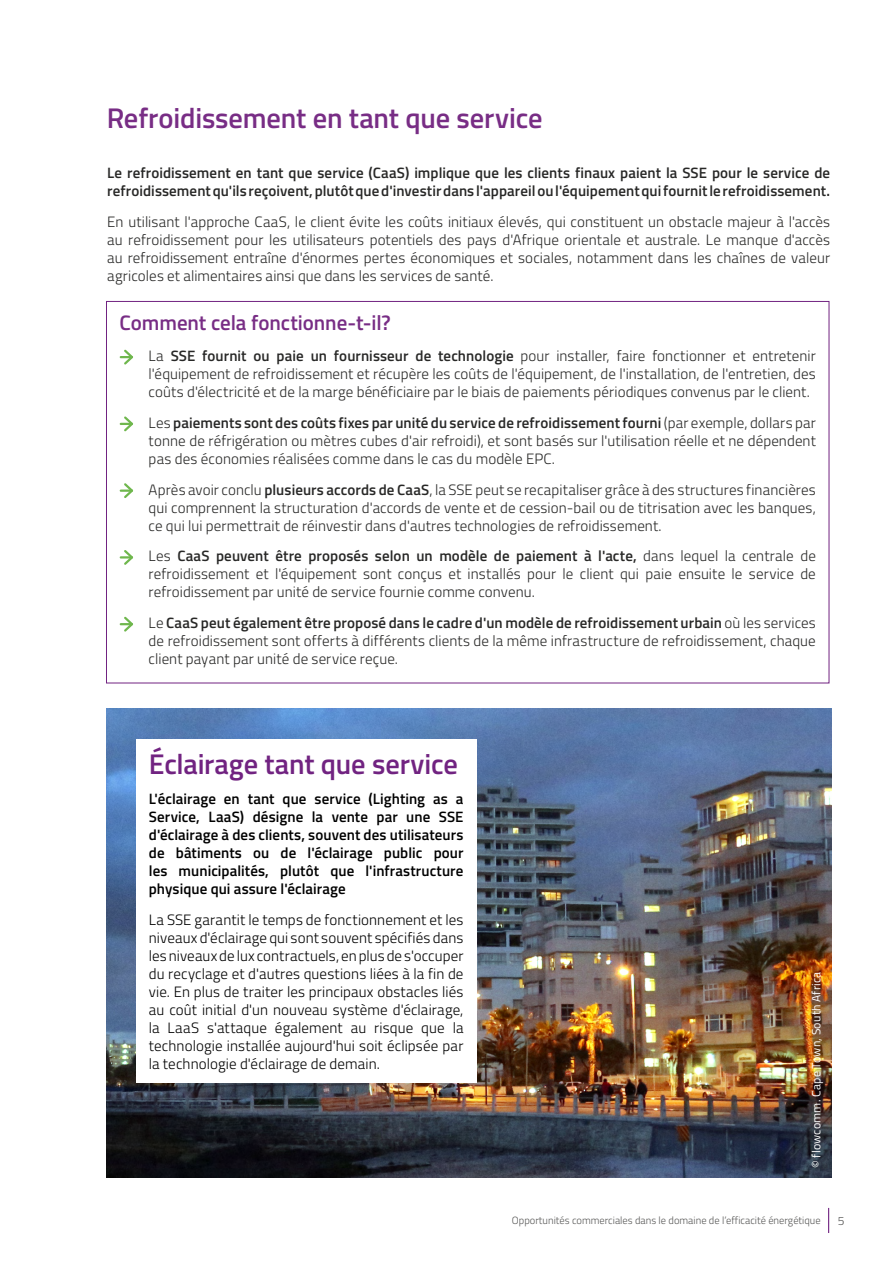
<style>
.page{position:relative;width:893px;height:1263px;background:#fff}
.page>*{position:absolute;margin:0;border:0;box-sizing:border-box;transform-origin:0 0}
.Subt{font:600 28.5px "Titillium";letter-spacing:-.005em;color:#782d85}
.Subt-2{font:600 28.5px "Titillium";letter-spacing:-.005em;color:#712381}
.Subt_02{font:600 21px "Titillium";letter-spacing:-.005em;color:#782d85}
.TXT{font:300 15px/18px "Titillium";letter-spacing:.005em;color:#282827;text-align:justify}
.TXT-2{font:300 15px/18px "Titillium";letter-spacing:.005em;color:#000;text-align:justify}
.TXT-3{font:600 15px/18px "Titillium";letter-spacing:.005em;color:#000;text-align:justify}
.TXT-4{font:600 15px/18px "Titillium";letter-spacing:.005em;color:#282827}
.folio_1{font:12px "Titillium";letter-spacing:.015em;color:#fff}
.t1{font:300 12px "Titillium";color:#575756}
.t2{font:300 10.5px "Titillium";color:#575756}
.s1{font-weight:600}
</style>
<div class="page">
<img style="left:106px;top:709px;width:725px;height:469px">
<svg style="left:121px;top:349px;width:12px;height:16px"></svg>
<svg style="left:121px;top:416px;width:12px;height:16px"></svg>
<svg style="left:121px;top:483px;width:12px;height:15px"></svg>
<svg style="left:121px;top:550px;width:12px;height:15px"></svg>
<svg style="left:121px;top:616px;width:12px;height:16px"></svg>
<div style="left:136px;top:739px;width:340px;height:344px;background:#fff"></div>
<svg style="left:828px;top:1208px;width:1px;height:25px"></svg>
<p class="Subt" style="left:107px;top:96px;width:437px">Refroidissement en tant que service</p>
<p class="TXT-4" style="left:107px;top:163px;width:724px">Le refroidissement en tant que service (CaaS) implique que les clients finaux paient la SSE pour le service de refroidissement qu'ils reçoivent, plutôt que d'investir dans l'appareil ou l'équipement qui fournit le refroidissement.</p>
<p class="TXT" style="left:107px;top:212px;width:724px">En utilisant l'approche CaaS, le client évite les coûts initiaux élevés, qui constituent un obstacle majeur à l'accès au refroidissement pour les utilisateurs potentiels des pays d'Afrique orientale et australe. Le manque d'accès au refroidissement entraîne d'énormes pertes économiques et sociales, notamment dans les chaînes de valeur agricoles et alimentaires ainsi que dans les services de santé.</p>
<p class="Subt_02" style="left:120px;top:307px;width:273px">Comment cela fonctionne-t-il?</p>
<p class="TXT" style="left:149px;top:346px;width:669px">La <span class="s1">SSE fournit ou paie un fournisseur de technologie</span> pour installer, faire fonctionner et entretenir l'équipement de refroidissement et récupère les coûts de l'équipement, de l'installation, de l'entretien, des coûts d'électricité et de la marge bénéficiaire par le biais de paiements périodiques convenus par le client.</p>
<p class="TXT" style="left:149px;top:413px;width:669px">Les <span class="s1">paiements sont des coûts fixes par unité du service de refroidissement fourni</span> (par exemple, dollars par tonne de réfrigération ou mètres cubes d'air refroidi), et sont basés sur l'utilisation réelle et ne dépendent pas des économies réalisées comme dans le cas du modèle EPC.</p>
<p class="TXT" style="left:149px;top:480px;width:669px">Après avoir conclu <span class="s1">plusieurs accords de CaaS</span>, la SSE peut se recapitaliser grâce à des structures financières qui comprennent la structuration d'accords de vente et de cession-bail ou de titrisation avec les banques, ce qui lui permettrait de réinvestir dans d'autres technologies de refroidissement.</p>
<p class="TXT" style="left:149px;top:546px;width:669px">Les <span class="s1">CaaS peuvent être proposés selon un modèle de paiement à l'acte,</span> dans lequel la centrale de refroidissement et l'équipement sont conçus et installés pour le client qui paie ensuite le service de refroidissement par unité de service fournie comme convenu.</p>
<p class="TXT" style="left:149px;top:613px;width:669px">Le <span class="s1">CaaS peut également être proposé dans le cadre d'un modèle de refroidissement urbain</span> où les services de refroidissement sont offerts à différents clients de la même infrastructure de refroidissement, chaque client payant par unité de service reçue.</p>
<p class="Subt-2" style="left:149px;top:742px;width:311px">Éclairage tant que service</p>
<p class="TXT-3" style="left:149px;top:789px;width:316px">L'éclairage en tant que service (Lighting as a Service, LaaS) désigne la vente par une SSE d'éclairage à des clients, souvent des utilisateurs de bâtiments ou de l'éclairage public pour les municipalités, plutôt que l'infrastructure physique qui assure l'éclairage</p>
<p class="TXT-2" style="left:149px;top:910px;width:316px">La SSE garantit le temps de fonctionnement et les niveaux d'éclairage qui sont souvent spécifiés dans les niveaux de lux contractuels, en plus de s'occuper du recyclage et d'autres questions liées à la fin de vie. En plus de traiter les principaux obstacles liés au coût initial d'un nouveau système d'éclairage, la LaaS s'attaque également au risque que la technologie installée aujourd'hui soit éclipsée par la technologie d'éclairage de demain.</p>
<p class="folio_1" style="left:807px;top:1168px;width:198px;rotate:-90deg">© flowcomm. Cape Town, South Africa</p>
<p class="t2" style="left:512px;top:1213px;width:310px">Opportunités commerciales dans le domaine de l’efficacité énergétique</p>
<p class="t1" style="left:838px;top:1212px;width:8px">5</p>
</div>
